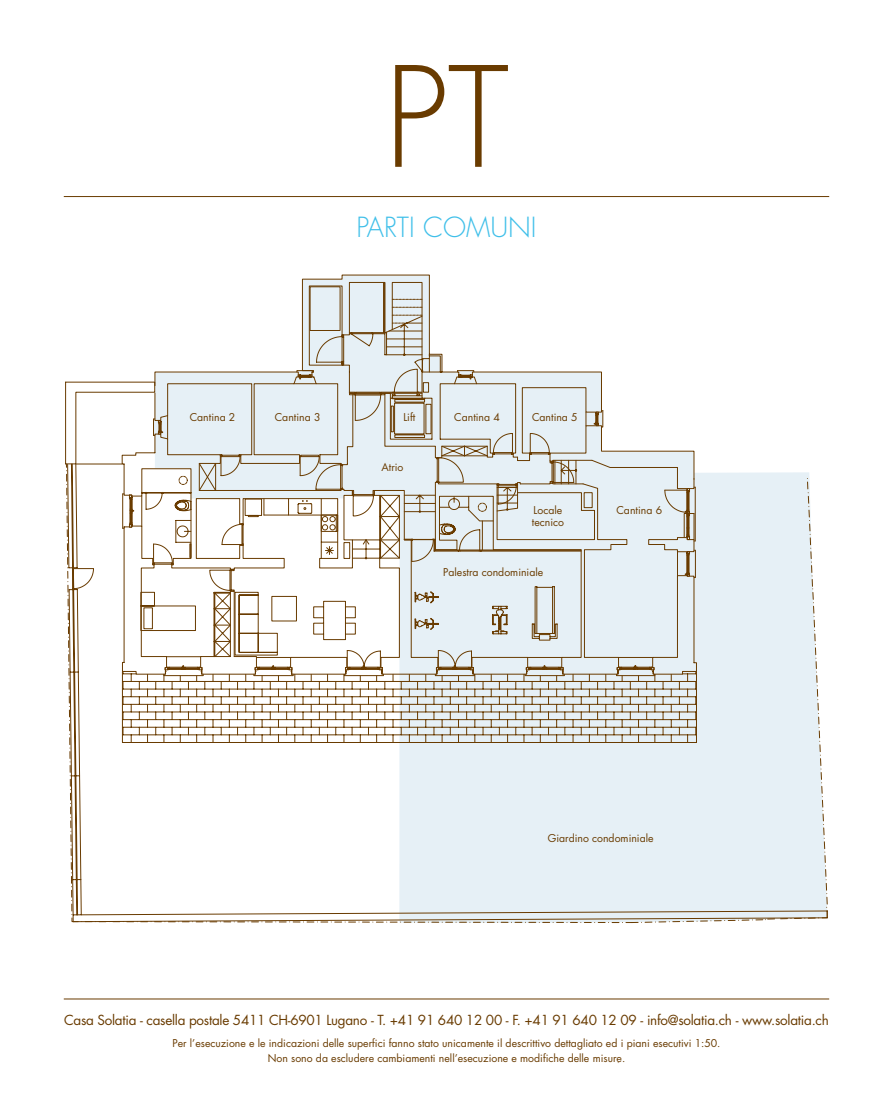
<style>
.page{position:relative;width:893px;height:1106px;background:#fff}
.page>*{position:absolute;margin:0;border:0;box-sizing:border-box;transform-origin:0 0}
.t1{font:300 135px "Futura";color:#693b00}
.t2{font:300 27px "Futura";color:#3fbfe9}
.t3{font:13.5px "Futura";letter-spacing:-.02em;color:#693b00}
.t4{font:10.5px/15px "Futura";color:#693b00;text-align:center}
.t5{font:300 10.5px "Futura";color:#693b00}
</style>
<div class="page">
<hr style="left:64px;top:998px;width:765px;height:1px;background:#693b00">
<hr style="left:64px;top:196px;width:765px;height:1px;background:#693b00">
<svg style="left:301px;top:275px;width:142px;height:95px;background:#d8dad8"></svg>
<svg style="left:67px;top:472px;width:761px;height:450px"></svg>
<svg style="left:122px;top:671px;width:575px;height:72px"></svg>
<svg style="left:807px;top:478px;width:6px;height:108px"></svg>
<svg style="left:65px;top:370px;width:631px;height:172px"></svg>
<p class="t1" style="left:384px;top:36px;width:126px">PT</p>
<p class="t2" style="left:356px;top:211px;width:182px">PARTI COMUNI</p>
<p class="t4" style="left:190px;top:410px;width:47px">Cantina 2</p>
<p class="t4" style="left:275px;top:410px;width:47px">Cantina 3</p>
<p class="t4" style="left:403px;top:410px;width:14px">Lift</p>
<p class="t4" style="left:454px;top:410px;width:47px">Cantina 4</p>
<p class="t4" style="left:532px;top:410px;width:47px">Cantina 5</p>
<p class="t4" style="left:381px;top:460px;width:24px">Atrio</p>
<p class="t4" style="left:534px;top:503px;width:30px">Locale</p>
<p class="t4" style="left:616px;top:503px;width:47px">Cantina 6</p>
<p class="t4" style="left:532px;top:515px;width:34px">tecnico</p>
<p class="t4" style="left:443px;top:564px;width:102px">Palestra condominiale</p>
<p class="t4" style="left:548px;top:830px;width:107px">Giardino condominiale</p>
<p class="t3" style="left:64px;top:1011px;width:766px">Casa Solatia - casella postale 5411 CH-6901 Lugano - T. +41 91 640 12 00 - F. +41 91 640 12 09 - info@solatia.ch - www.solatia.ch</p>
<p class="t4" style="left:172px;top:1035px;width:550px">Per l’esecuzione e le indicazioni delle superfici fanno stato unicamente il descrittivo dettagliato ed i piani esecutivi 1:50.<br>Non sono da escludere cambiamenti nell’esecuzione e modifiche delle misure.</p>
<p class="t5" style="left:617px;top:1053px;width:5px">.</p>
</div>
